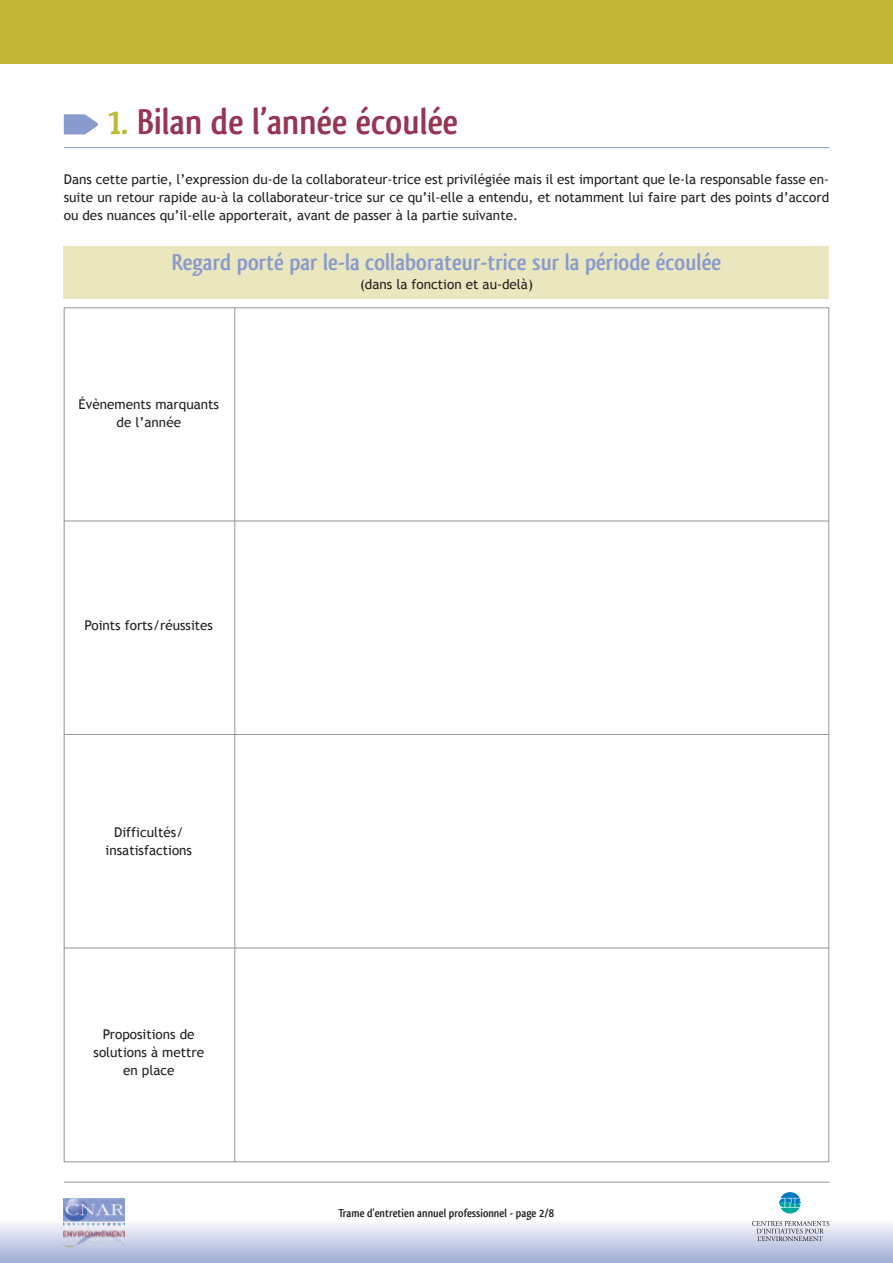
<style>
.page{position:relative;width:893px;height:1263px;background:#fff}
.page>*{position:absolute;margin:0;border:0;box-sizing:border-box;transform-origin:0 0}
.t1{font:700 37.5px "Qlassik";color:#973553}
.t2{font:700 24px "Qlassik";color:#889ace}
.t3{font:13.5px/18px "Trebuchet MS";color:#231f20;text-align:center}
.t4{font:700 12px "Qlassik";color:#231f20}
.s1{color:#c1b838}
</style>
<div class="page">
<div style="left:0;top:0;width:893px;height:64px;background:#c1b838"></div>
<img style="left:64px;top:1199px;width:60px;height:21px">
<img style="left:0;top:1220px;width:893px;height:43px">
<img style="left:64px;top:1220px;width:60px;height:27px">
<svg style="left:779px;top:1192px;width:22px;height:21px"></svg>
<svg style="left:752px;top:1221px;width:77px;height:20px;background:#c1c3ce"></svg>
<hr style="left:64px;top:1182px;width:765px;height:1px;background:#939598">
<hr style="left:64px;top:147px;width:765px;height:1px;background:#889ace">
<svg style="left:64px;top:114px;width:34px;height:20px"></svg>
<hr style="left:64px;top:521px;width:765px;height:1px;background:#939598">
<hr style="left:64px;top:734px;width:765px;height:1px;background:#939598">
<hr style="left:64px;top:948px;width:765px;height:1px;background:#939598">
<hr style="left:234px;top:307px;width:1px;height:855px;background:#939598">
<div style="left:64px;top:246px;width:765px;height:53px;background:#eae7be"></div>
<h1 class="t1" style="left:107px;top:100px;width:353px"><span class="s1">1.</span> Bilan de l’année écoulée</h1>
<p class="t3" style="left:64px;top:171px;width:767px;text-align:justify">Dans cette partie, l’expression du-de la collaborateur-trice est privilégiée mais il est important que le-la responsable fasse en&shy;suite un retour rapide au-à la collaborateur-trice sur ce qu’il-elle a entendu, et notamment lui faire part des points d’accord ou des nuances qu’il-elle apporterait, avant de passer à la partie suivante.</p>
<h2 class="t2" style="left:172px;top:249px;width:551px">Regard porté par le-la collaborateur-trice sur la période écoulée</h2>
<p class="t3" style="left:360px;top:276px;width:174px">(dans la fonction et au-delà)</p>
<p class="t3" style="left:79px;top:395px;width:142px">Évènements marquants de l’année</p>
<p class="t3" style="left:85px;top:616px;width:130px">Points forts/réussites</p>
<p class="t3" style="left:106px;top:823px;width:88px">Difficultés/ insatisfactions</p>
<p class="t3" style="left:94px;top:1025px;width:112px">Propositions de solutions à mettre en place</p>
<p class="t4" style="left:339px;top:1206px;width:217px">Trame d'entretien annuel professionnel - page 2/8</p>
</div>
